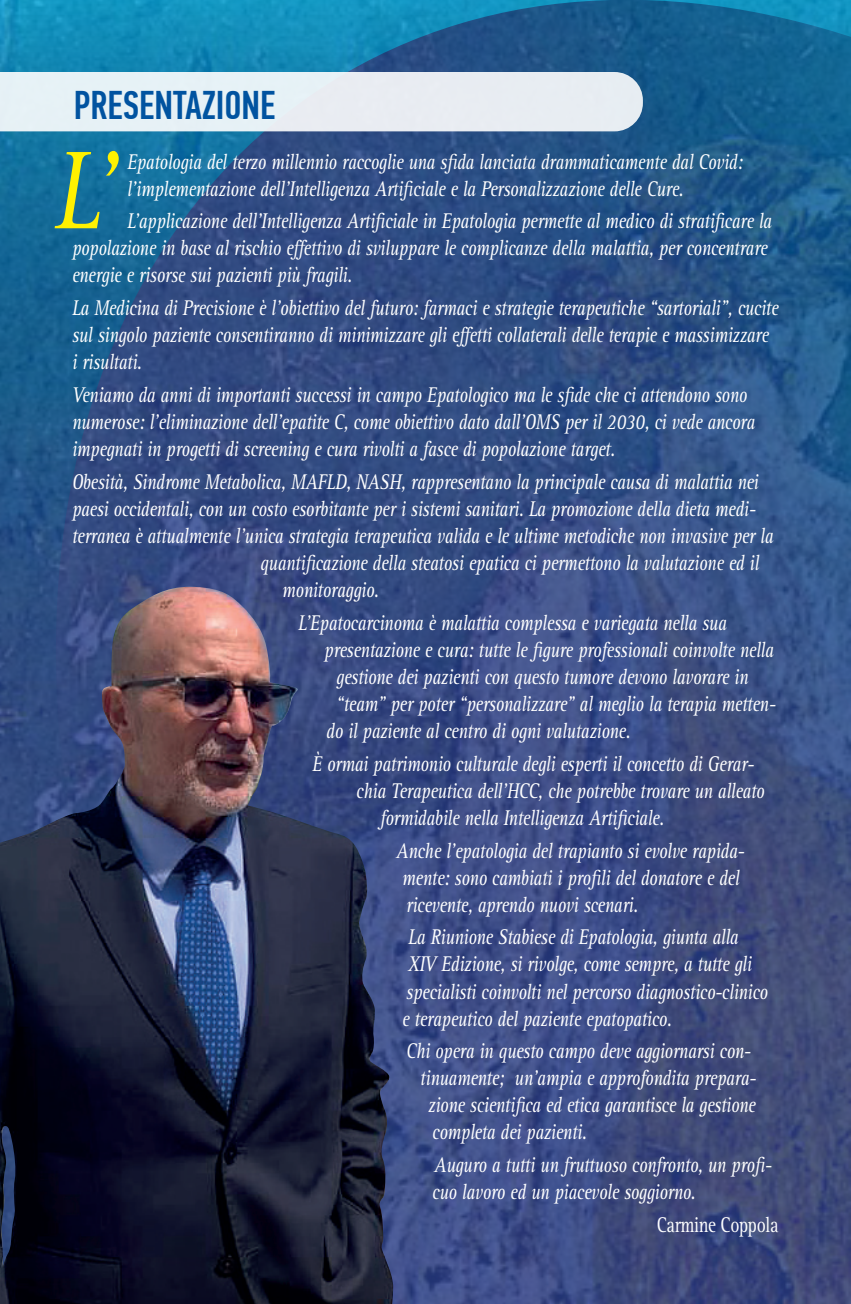
<style>
.page{position:relative;width:851px;height:1304px;background:#fff}
.page>*{position:absolute;margin:0;border:0;box-sizing:border-box;transform-origin:0 0}
.t1{font:italic 114.4px "Rotis Serif";color:#fff101;scale:.8 1}
.t2{font:500 40px "PF Din Text Comp Pro";color:#0153a0}
.t3{font:italic 22px/27px "Rotis Serif";letter-spacing:-.02em;color:#fff;scale:.8 1}
.t4{font:22px "Rotis Serif";letter-spacing:-.02em;color:#fff;scale:.8 1}
</style>
<div class="page">
<svg style="left:850px;top:0;width:1px;height:1304px"></svg>
<img style="left:0;top:0;width:850px;height:1304px">
<div style="left:0;top:72px;width:642px;height:59px;background:#e7eef3"></div>
<img style="left:0;top:587px;width:393px;height:717px">
<h2 class="t2" style="left:74px;top:82px;width:203px">PRESENTAZIONE</h2>
<h1 class="t1" style="left:54px;top:126px;width:80px">L’</h1>
<p class="t3" style="left:127px;top:149px;width:771px">Epatologia del terzo millennio raccoglie una sfida lanciata drammaticamente dal Covid: l’implementazione dell’Intelligenza Artificiale e la Personalizzazione delle Cure.</p>
<p class="t3" style="left:72px;top:208px;width:876px;text-indent:55px">L’applicazione dell’Intelligenza Artificiale in Epatologia permette al medico di stratificare la popolazione in base al rischio effettivo di sviluppare le complicanze della malattia, per concentrare energie e risorse sui pazienti più fragili.</p>
<p class="t3" style="left:72px;top:295px;width:884px">La Medicina di Precisione è l’obiettivo del futuro: farmaci e strategie terapeutiche “sartoriali”, cucite sul singolo paziente consentiranno di minimizzare gli effetti collaterali delle terapie e massimizzare i risultati.</p>
<p class="t3" style="left:72px;top:382px;width:855px">Veniamo da anni di importanti successi in campo Epatologico ma le sfide che ci attendono sono numerose: l’eliminazione dell’epatite C, come obiettivo dato dall’OMS per il 2030, ci vede ancora impegnati in progetti di screening e cura rivolti a fasce di popolazione target.</p>
<p class="t3" style="left:72px;top:469px;width:859px">Obesità, Sindrome Metabolica, MAFLD, NASH, rappresentano la principale causa di malattia nei</p>
<p class="t3" style="left:72px;top:496px;width:856px">paesi occidentali, con un costo esorbitante per i sistemi sanitari. La promozione della dieta medi-</p>
<p class="t3" style="left:72px;top:523px;width:878px">terranea è attualmente l’unica strategia terapeutica valida e le ultime metodiche non invasive per la</p>
<p class="t3" style="left:260px;top:550px;width:625px">quantificazione della steatosi epatica ci permettono la valutazione ed il</p>
<p class="t3" style="left:282px;top:577px;width:122px">monitoraggio.</p>
<p class="t3" style="left:298px;top:610px;width:537px">L’Epatocarcinoma è malattia complessa e variegata nella sua</p>
<p class="t3" style="left:324px;top:637px;width:563px">presentazione e cura: tutte le figure professionali coinvolte nella</p>
<p class="t3" style="left:336px;top:664px;width:517px">gestione dei pazienti con questo tumore devono lavorare in</p>
<p class="t3" style="left:336px;top:691px;width:551px">“team” per poter “personalizzare” al meglio la terapia metten-</p>
<p class="t3" style="left:326px;top:718px;width:382px">do il paziente al centro di ogni valutazione.</p>
<p class="t3" style="left:312px;top:751px;width:554px">È ormai patrimonio culturale degli esperti il concetto di Gerar-</p>
<p class="t3" style="left:356px;top:778px;width:512px">chia Terapeutica dell’HCC, che potrebbe trovare un alleato</p>
<p class="t3" style="left:380px;top:805px;width:356px">formidabile nella Intelligenza Artificiale.</p>
<p class="t3" style="left:396px;top:838px;width:437px">Anche l’epatologia del trapianto si evolve rapida&shy;mente: sono cambiati i profili del donatore e del ricevente, aprendo nuovi scenari.</p>
<p class="t3" style="left:402px;top:924px;width:458px">La Riunione Stabiese di Epatologia, giunta alla<br>XIV Edizione, si rivolge, come sempre, a tutte gli specialisti coinvolti nel percorso diagnostico-clinico e terapeutico del paziente epatopatico.</p>
<p class="t3" style="left:406px;top:1038px;width:432px">Chi opera in questo campo deve aggiornarsi con-</p>
<p class="t3" style="left:420px;top:1065px;width:421px">tinuamente; un’ampia e approfondita prepara-</p>
<p class="t3" style="left:428px;top:1092px;width:411px">zione scientifica ed etica garantisce la gestione</p>
<p class="t3" style="left:432px;top:1119px;width:195px">completa dei pazienti.</p>
<p class="t3" style="left:432px;top:1152px;width:426px">Auguro a tutti un fruttuoso confronto, un profi&shy;cuo lavoro ed un piacevole soggiorno.</p>
<p class="t4" style="left:656px;top:1212px;width:154px">Carmine Coppola</p>
</div>
